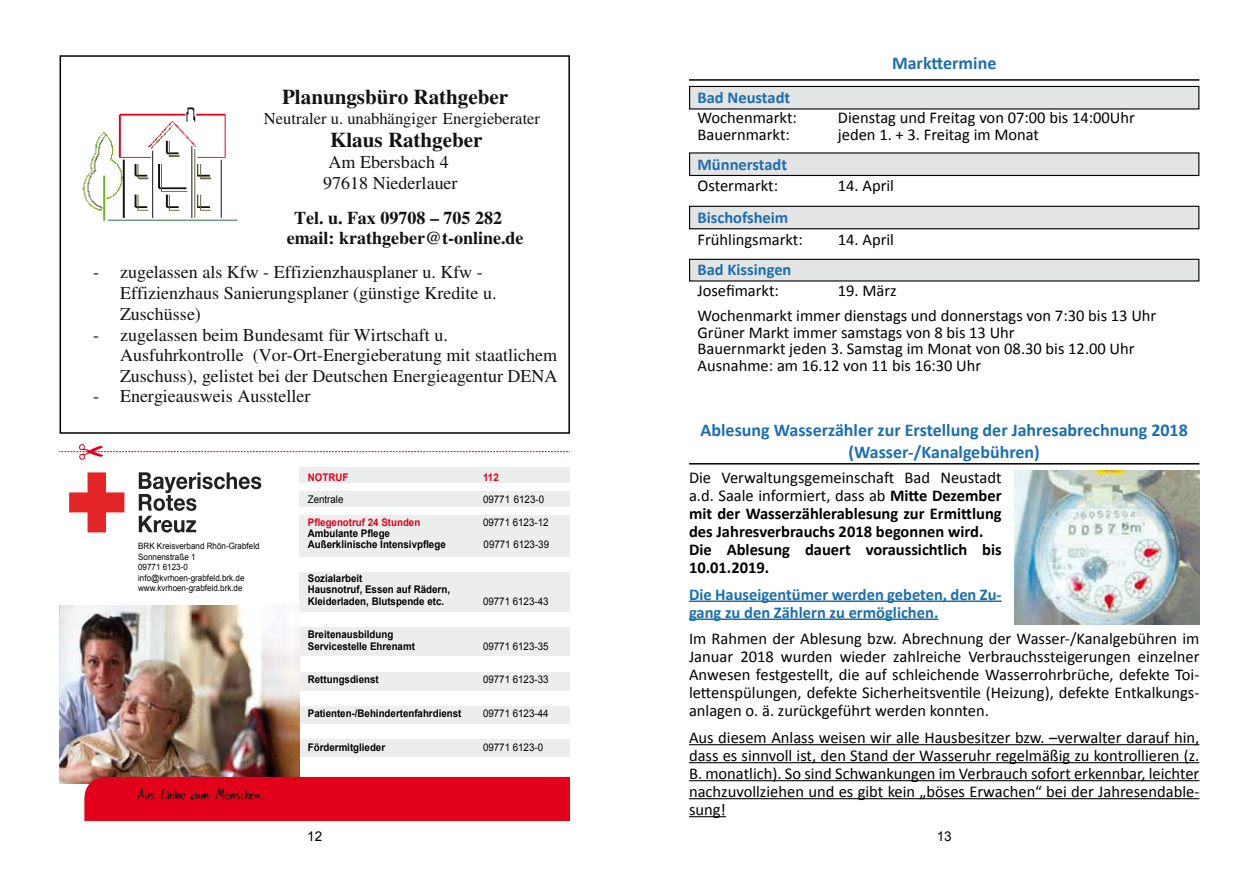
<style>
.page{position:relative;width:1259px;height:893px;background:#fff}
.page>*{position:absolute;margin:0;border:0;box-sizing:border-box;transform-origin:0 0}
.t1{font:700 21px "Times";color:#111211}
.t2{font:18px/20.7px "Times";color:#111211}
.t3{font:700 18px/21.6px "Calibri";color:#1b6eb1;text-align:center}
.t4{font:700 18px/20.7px "Times";color:#111211}
.t5{font:16.5px/18px "Calibri";color:#000;text-align:justify}
.t6{font:700 16.5px/18px "Calibri";color:#000}
.t7{font:700 16.5px/18px "Calibri";color:#1b6eb1}
.t8{font:16.5px "Times";color:#111211}
.t9{font:13.5px "Arial";color:#000}
.t10{font:700 10.5px/11.2px "Arial";color:#000;scale:.92 1}
.t11{font:10.5px "Arial";color:#000;scale:.92 1}
.t12{font:700 10.5px "Arial";color:#e2001a;scale:.92 1}
.t13{font:8.7px/10.5px "Arial";color:#000;scale:.92 1}
.s1{font-weight:400}
</style>
<div class="page">
<div style="left:299px;top:740px;width:271px;height:17px;background:#eceded"></div>
<div style="left:299px;top:706px;width:271px;height:18px;background:#eceded"></div>
<div style="left:299px;top:672px;width:271px;height:18px;background:#eceded"></div>
<div style="left:299px;top:627px;width:271px;height:29px;background:#eceded"></div>
<div style="left:299px;top:572px;width:271px;height:40px;background:#eceded"></div>
<div style="left:299px;top:515px;width:271px;height:42px;background:#eceded"></div>
<div style="left:299px;top:491px;width:271px;height:16px;background:#eceded"></div>
<div style="left:299px;top:467px;width:271px;height:16px;background:#eceded"></div>
<img style="left:60px;top:606px;width:239px;height:177px">
<div style="left:84px;top:777px;width:486px;height:44px;background:#e2001a"></div>
<svg style="left:69px;top:472px;width:55px;height:60px"></svg>
<svg style="left:139px;top:472px;width:122px;height:61px"></svg>
<svg style="left:60px;top:444px;width:510px;height:16px"></svg>
<img style="left:131px;top:786px;width:137px;height:19px">
<img style="left:82px;top:107px;width:156px;height:114px">
<div style="left:60px;top:55px;width:510px;height:379px;border:2px solid #000"></div>
<hr style="left:689px;top:463px;width:510px;height:2px;background:#000">
<hr style="left:689px;top:600px;width:312px;height:2px;background:#1b6eb1">
<hr style="left:689px;top:618px;width:249px;height:2px;background:#1b6eb1">
<hr style="left:689px;top:744px;width:510px;height:1px;background:#000">
<hr style="left:689px;top:762px;width:510px;height:1px;background:#000">
<hr style="left:689px;top:780px;width:510px;height:1px;background:#000">
<hr style="left:689px;top:798px;width:510px;height:1px;background:#000">
<hr style="left:689px;top:816px;width:37px;height:1px;background:#000">
<div style="left:689px;top:86px;width:509px;height:23px;background:#e3e4e4"></div>
<div style="left:689px;top:86px;width:510px;height:24px;border:1px solid #000"></div>
<div style="left:689px;top:153px;width:509px;height:22px;background:#e3e4e4"></div>
<div style="left:689px;top:152px;width:510px;height:24px;border:1px solid #000"></div>
<hr style="left:689px;top:79px;width:510px;height:2px;background:#000">
<div style="left:689px;top:259px;width:509px;height:22px;background:#e3e4e4"></div>
<div style="left:689px;top:259px;width:510px;height:23px;border:1px solid #000"></div>
<div style="left:689px;top:206px;width:509px;height:23px;background:#e3e4e4"></div>
<div style="left:689px;top:206px;width:510px;height:23px;border:1px solid #000"></div>
<img style="left:1014px;top:471px;width:185px;height:153px">
<p class="t1" style="left:282px;top:89px;width:227px">Planungsbüro Rathgeber</p>
<p class="t8" style="left:264px;top:112px;width:278px">Neutraler u. unabhängiger Energieberater</p>
<p class="t1" style="left:330px;top:132px;width:154px">Klaus Rathgeber</p>
<p class="t2" style="left:323px;top:153px;width:136px;text-align:center">Am Ebersbach 4<br>97618 Niederlauer</p>
<p class="t4" style="left:287px;top:209px;width:238px;text-indent:7px">Tel. u. Fax 09708 – 705 282 email: krathgeber@t-online.de</p>
<p class="t2" style="left:120px;top:264px;width:378px;text-indent:-27px">- zugelassen als Kfw - Effizienzhausplaner u. Kfw -<br>Effizienzhaus Sanierungsplaner (günstige Kredite u.<br>Zuschüsse)</p>
<p class="t2" style="left:120px;top:326px;width:439px;text-indent:-27px">- zugelassen beim Bundesamt für Wirtschaft u.<br>Ausfuhrkontrolle (Vor-Ort-Energieberatung mit staatlichem<br>Zuschuss), gelistet bei der Deutschen Energieagentur DENA</p>
<p class="t2" style="left:93px;top:388px;width:219px">- Energieausweis Aussteller</p>
<p class="t13" style="left:138px;top:541px;width:133px">BRK Kreisverband Rhön-Grabfeld<br>Sonnenstraße 1<br>09771 6123-0 info@kvrhoen-grabfeld.brk.de www.kvrhoen-grabfeld.brk.de</p>
<p class="t12" style="left:308px;top:470px;width:46px">NOTRUF</p>
<p class="t12" style="left:483px;top:470px;width:19px">112</p>
<p class="t11" style="left:308px;top:493px;width:40px">Zentrale</p>
<p class="t11" style="left:483px;top:493px;width:68px">09771 6123-0</p>
<p class="t12" style="left:308px;top:515px;width:124px">Pflegenotruf 24 Stunden</p>
<p class="t11" style="left:483px;top:515px;width:73px">09771 6123-12</p>
<p class="t10" style="left:308px;top:528px;width:151px">Ambulante Pflege<br>Außerklinische Intensivpflege</p>
<p class="t11" style="left:483px;top:538px;width:73px">09771 6123-39</p>
<p class="t10" style="left:308px;top:573px;width:156px">Sozialarbeit<br>Hausnotruf, Essen auf Rädern,<br>Kleiderladen, Blutspende etc.</p>
<p class="t11" style="left:483px;top:594px;width:73px">09771 6123-43</p>
<p class="t10" style="left:308px;top:629px;width:118px">Breitenausbildung<br>Servicestelle Ehrenamt</p>
<p class="t11" style="left:483px;top:639px;width:73px">09771 6123-35</p>
<p class="t10" style="left:308px;top:674px;width:78px">Rettungsdienst</p>
<p class="t11" style="left:483px;top:673px;width:73px">09771 6123-33</p>
<p class="t10" style="left:308px;top:708px;width:168px">Patienten-/Behindertenfahrdienst</p>
<p class="t11" style="left:483px;top:707px;width:73px">09771 6123-44</p>
<p class="t10" style="left:308px;top:742px;width:86px">Fördermitglieder</p>
<p class="t11" style="left:483px;top:740px;width:67px">09771 6123-0</p>
<p class="t3" style="left:892px;top:51px;width:106px">Markttermine</p>
<p class="t7" style="left:697px;top:87px;width:94px">Bad Neustadt</p>
<p class="t5" style="left:697px;top:108px;width:101px">Wochenmarkt:</p>
<p class="t5" style="left:838px;top:108px;width:298px">Dienstag und Freitag von 07:00 bis 14:00Uhr</p>
<p class="t5" style="left:697px;top:125px;width:94px">Bauernmarkt:</p>
<p class="t5" style="left:838px;top:125px;width:203px">jeden 1. + 3. Freitag im Monat</p>
<p class="t7" style="left:697px;top:155px;width:91px">Münnerstadt</p>
<p class="t5" style="left:697px;top:176px;width:82px">Ostermarkt:</p>
<p class="t5" style="left:838px;top:176px;width:58px">14. April</p>
<p class="t7" style="left:697px;top:208px;width:92px">Bischofsheim</p>
<p class="t5" style="left:697px;top:229px;width:107px">Frühlingsmarkt:</p>
<p class="t5" style="left:838px;top:229px;width:58px">14. April</p>
<p class="t7" style="left:697px;top:260px;width:95px">Bad Kissingen</p>
<p class="t5" style="left:697px;top:281px;width:83px">Josefimarkt:</p>
<p class="t5" style="left:697px;top:277px;width:460px;line-height:25px;text-indent:140px">19. März<br>Wochenmarkt immer dienstags und donnerstags von 7:30 bis 13 Uhr</p>
<p class="t5" style="left:697px;top:323px;width:438px;line-height:16.5px;text-align:left">Grüner Markt immer samstags von 8 bis 13 Uhr<br>Bauernmarkt jeden 3. Samstag im Monat von 08.30 bis 12.00 Uhr<br>Ausnahme: am 16.12 von 11 bis 16:30 Uhr</p>
<p class="t3" style="left:700px;top:419px;width:489px">Ablesung Wasserzähler zur Erstellung der Jahresabrechnung 2018 (Wasser-/Kanalgebühren)</p>
<p class="t6" style="left:689px;top:468px;width:314px"><span class="s1">Die Verwaltungsgemeinschaft Bad Neustadt a.d. Saale informiert, dass ab</span> Mitte Dezember mit der Wasserzählerablesung zur Ermittlung des Jahresverbrauchs 2018 begonnen wird.<br>Die Ablesung dauert voraussichtlich bis 10.01.2019.</p>
<p class="t7" style="left:689px;top:585px;width:314px">Die Hauseigentümer werden gebeten, den Zu&shy;gang zu den Zählern zu ermöglichen.</p>
<p class="t5" style="left:689px;top:629px;width:512px">Im Rahmen der Ablesung bzw. Abrechnung der Wasser-/Kanalgebühren im Januar 2018 wurden wieder zahlreiche Verbrauchssteigerungen einzelner Anwesen festgestellt, die auf schleichende Wasserrohrbrüche, defekte Toi&shy;lettenspülungen, defekte Sicherheitsventile (Heizung), defekte Entkalkungs&shy;anlagen o. ä. zurückgeführt werden konnten.</p>
<p class="t5" style="left:689px;top:728px;width:512px">Aus diesem Anlass weisen wir alle Hausbesitzer bzw. –verwalter darauf hin, dass es sinnvoll ist, den Stand der Wasseruhr regelmäßig zu kontrollieren (z.<br>B. monatlich). So sind Schwankungen im Verbrauch sofort erkennbar, leichter nachzuvollziehen und es gibt kein „böses Erwachen“ bei der Jahresendable&shy;sung!</p>
<p class="t9" style="left:307px;top:828px;width:17px">12</p>
<p class="t9" style="left:936px;top:828px;width:17px">13</p>
</div>
